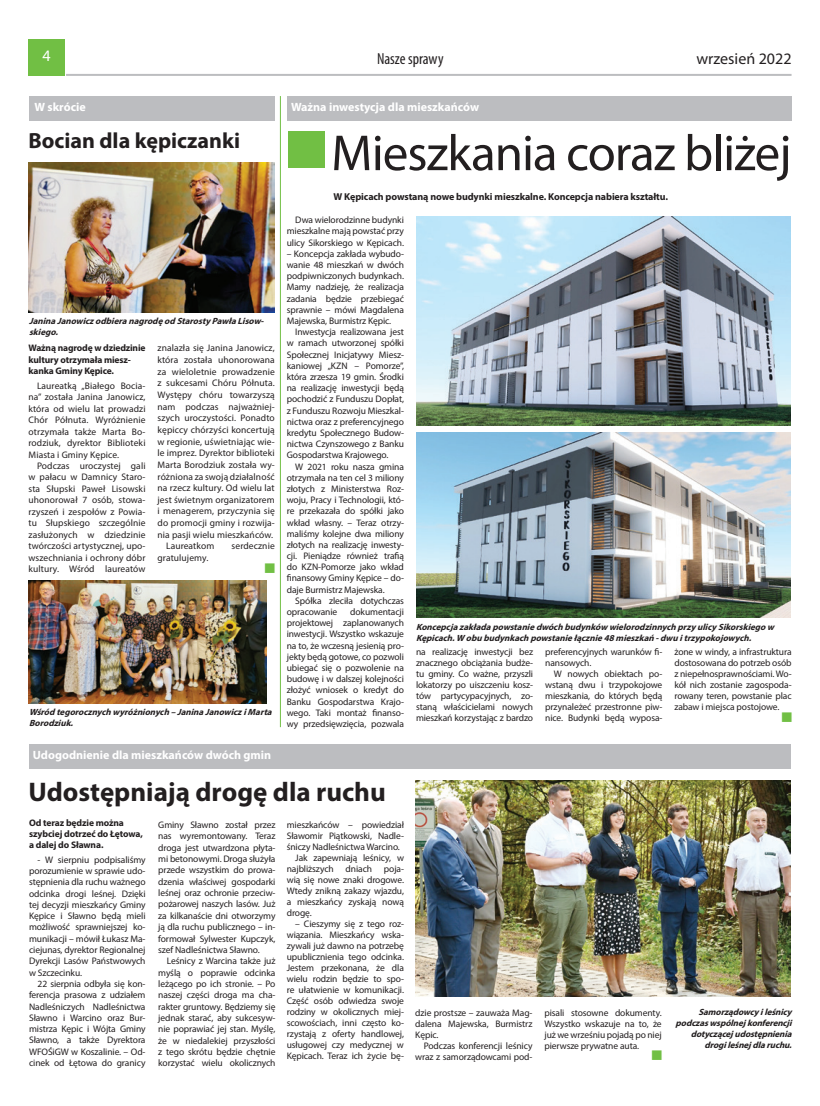
<style>
.page{position:relative;width:820px;height:1106px;background:#fff}
.page>*{position:absolute;margin:0;border:0;box-sizing:border-box;transform-origin:0 0}
.t1{font:51px "Myriad Pro";letter-spacing:-.02em;color:#231f20}
.t2{font:700 27px "Myriad Pro";color:#231f20}
.t3{font:700 22px "Myriad Pro";color:#231f20}
.t4{font:16px "Myriad Pro";color:#231f20}
.t5{font:condensed 16px "Myriad Pro";color:#231f20}
.t6{font:16px "Myriad Pro";color:#fff}
.t7{font:700 12px "Myriad Pro";color:#fff}
.t8{font:700 10px "Myriad Pro";letter-spacing:-.01em;color:#231f20}
.t9{font:9.5px/11.2px "Myriad Pro";letter-spacing:-.01em;color:#231f20;text-align:justify}
.t10{font:9.5px "Myriad Pro";letter-spacing:.01em;color:#231f20}
.t11{font:700 9.5px/11.5px "Myriad Pro";letter-spacing:-.015em;color:#231f20}
.t12{font:italic 700 9px/10.8px "Myriad Pro";color:#231f20}
</style>
<div class="page">
<hr style="left:66px;top:74px;width:725px;height:2px;background:#bcbdc0">
<div style="left:28px;top:40px;width:36px;height:36px;background:#71bf44"></div>
<div style="left:29px;top:96px;width:246px;height:24px;background:#bcbdc0"></div>
<img style="left:28px;top:162px;width:247px;height:150px">
<img style="left:28px;top:580px;width:238px;height:123px">
<div style="left:29px;top:744px;width:761px;height:24px;background:#bcbdc0"></div>
<img style="left:415px;top:780px;width:375px;height:216px">
<div style="left:287px;top:96px;width:504px;height:24px;background:#bcbdc0"></div>
<div style="left:288px;top:132px;width:36px;height:36px;background:#71bf44"></div>
<img style="left:416px;top:216px;width:374px;height:209px">
<img style="left:416px;top:432px;width:374px;height:185px">
<hr style="left:280px;top:96px;width:1px;height:631px;background:#71bf44">
<h3 class="t6" style="left:42px;top:46px;width:10px">4</h3>
<h3 class="t5" style="left:377px;top:49px;width:68px">Nasze sprawy</h3>
<h3 class="t4" style="left:696px;top:49px;width:97px">wrzesień 2022</h3>
<p class="t7" style="left:34px;top:99px;width:53px">W skrócie</p>
<p class="t7" style="left:291px;top:99px;width:189px">Ważna inwestycja dla mieszkańców</p>
<h1 class="t1" style="left:331px;top:122px;width:461px">Mieszkania coraz bliżej</h1>
<p class="t8" style="left:333px;top:190px;width:336px">W Kępicach powstaną nowe budynki mieszkalne. Koncepcja nabiera kształtu.</p>
<p class="t9" style="left:287px;top:214px;width:119px;text-indent:9px">Dwa wielorodzinne budynki mieszkalne mają powstać przy ulicy Sikorskiego w Kępicach.</p>
<p class="t9" style="left:287px;top:248px;width:119px">– Koncepcja zakłada wybudo&shy;wanie 48 mieszkań w dwóch podpiwniczonych budynkach.<br>Mamy nadzieję, że realizacja zadania będzie przebiegać sprawnie – mówi Magdalena Majewska, Burmistrz Kępic.</p>
<p class="t9" style="left:287px;top:326px;width:119px;text-indent:9px">Inwestycja realizowana jest w ramach utworzonej spółki Społecznej Inicjatywy Miesz&shy;kaniowej „KZN – Pomorze”, która zrzesza 19 gmin. Środki na realizację inwestycji będą pochodzić z Funduszu Dopłat, z Funduszu Rozwoju Mieszkal&shy;nictwa oraz z preferencyjnego kredytu Społecznego Budow&shy;nictwa Czynszowego z Banku Gospodarstwa Krajowego.</p>
<p class="t9" style="left:287px;top:460px;width:119px;text-indent:9px">W 2021 roku nasza gmina otrzymała na ten cel 3 miliony złotych z Ministerstwa Roz&shy;woju, Pracy i Technologii, któ&shy;re przekazała do spółki jako wkład własny. – Teraz otrzy&shy;maliśmy kolejne dwa miliony złotych na realizację inwesty&shy;cji. Pieniądze również trafią do KZN-Pomorze jako wkład finansowy Gminy Kępice – do&shy;daje Burmistrz Majewska.</p>
<p class="t9" style="left:287px;top:595px;width:119px;text-indent:9px">Spółka zleciła dotychczas opracowanie</p>
<h3 class="t3" style="left:28px;top:126px;width:213px">Bocian dla kępiczanki</h3>
<p class="t12" style="left:29px;top:315px;width:239px">JaninaJanowiczodbieranagrodęodStarostyPawłaLisow&shy;skiego.</p>
<p class="t11" style="left:29px;top:342px;width:118px">Ważną nagrodę w dziedzinie kultury otrzymała miesz&shy;kanka Gminy Kępice.</p>
<p class="t9" style="left:29px;top:379px;width:118px;line-height:11.5px;text-indent:9px">Laureatką „Białego Bocia&shy;na” została Janina Janowicz, która od wielu lat prowadzi Chór Półnuta. Wyróżnienie otrzymała także Marta Bo&shy;rodziuk, dyrektor Biblioteki Miasta i Gminy Kępice.</p>
<p class="t9" style="left:29px;top:460px;width:118px;line-height:11.5px;text-indent:9px">Podczas uroczystej gali w pałacu w Damnicy Staro&shy;sta Słupski Paweł Lisowski uhonorował 7 osób, stowa&shy;rzyszeń i zespołów z Powia&shy;tu Słupskiego szczególnie zasłużonych w dziedzinie twórczości artystycznej, upo&shy;wszechniania i ochrony dóbr kultury. Wśród laureatów</p>
<p class="t10" style="left:157px;top:342px;width:119px">znalazła się Janina Janowicz,</p>
<p class="t10" style="left:157px;top:354px;width:119px">która została uhonorowana</p>
<p class="t10" style="left:157px;top:365px;width:119px">za wieloletnie prowadzenie</p>
<p class="t10" style="left:157px;top:377px;width:119px">z sukcesami Chóru Półnuta.</p>
<p class="t10" style="left:157px;top:389px;width:119px">Występy chóru towarzyszą</p>
<p class="t10" style="left:157px;top:400px;width:119px">nam podczas najważniej-</p>
<p class="t10" style="left:157px;top:412px;width:119px">szych uroczystości. Ponadto</p>
<p class="t10" style="left:157px;top:424px;width:119px">kępiccy chórzyści koncertują</p>
<p class="t10" style="left:157px;top:435px;width:119px">w regionie, uświetniając wie-</p>
<p class="t10" style="left:157px;top:447px;width:119px">le imprez. Dyrektor biblioteki</p>
<p class="t10" style="left:157px;top:459px;width:119px">Marta Borodziuk została wy-</p>
<p class="t10" style="left:157px;top:470px;width:119px">różniona za swoją działalność</p>
<p class="t10" style="left:157px;top:482px;width:119px">na rzecz kultury. Od wielu lat</p>
<p class="t10" style="left:157px;top:494px;width:119px">jest świetnym organizatorem</p>
<p class="t10" style="left:157px;top:505px;width:119px">i menagerem, przyczynia się</p>
<p class="t10" style="left:157px;top:517px;width:119px">do promocji gminy i rozwija-</p>
<p class="t10" style="left:157px;top:529px;width:117px">nia pasji wielu mieszkańców.</p>
<p class="t10" style="left:166px;top:540px;width:50px">Laureatkom</p>
<p class="t10" style="left:231px;top:540px;width:45px">serdecznie</p>
<p class="t10" style="left:157px;top:552px;width:52px">gratulujemy.</p>
<p class="t9" style="left:287px;top:606px;width:119px;text-indent:63px">dokumentacji projektowej zaplanowanych inwestycji. Wszystko wskazuje na to, że wczesną jesienią pro&shy;jekty będą gotowe, co pozwoli ubiegać się o pozwolenie na budowę i w dalszej kolejności złożyć wniosek o kredyt do Banku Gospodarstwa Krajo&shy;wego. Taki montaż finanso&shy;wy przedsięwzięcia, pozwala</p>
<p class="t12" style="left:416px;top:621px;width:362px">Koncepcjazakładapowstaniedwóchbudynków wielorodzinnychprzyulicySikorskiegow<br>Kępicach.W obubudynkachpowstaniełącznie48mieszkań-dwuitrzypokojowych.</p>
<p class="t9" style="left:416px;top:646px;width:119px">na realizację inwestycji bez znacznego obciążania budże&shy;tu gminy. Co ważne, przyszli lokatorzy po uiszczeniu kosz&shy;tów partycypacyjnych, zo&shy;staną właścicielami nowych mieszkań korzystając z bardzo</p>
<p class="t9" style="left:545px;top:646px;width:119px">preferencyjnych warunków fi&shy;nansowych.</p>
<p class="t9" style="left:674px;top:646px;width:119px">żone w windy, a infrastruktura dostosowana do potrzeb osób z niepełnosprawnościami. Wo&shy;kół nich zostanie zagospoda&shy;rowany teren, powstanie plac zabaw i miejsca postojowe.</p>
<p class="t9" style="left:545px;top:668px;width:119px;text-indent:9px">W nowych obiektach po&shy;wstaną dwu i trzypokojowe mieszkania, do których będą przynależeć przestronne piw&shy;nice. Budynki będą wyposa-</p>
<p class="t12" style="left:29px;top:706px;width:247px">Wśródtegorocznychwyróżnionych–JaninaJanowicziMarta<br>Borodziuk.</p>
<p class="t7" style="left:33px;top:747px;width:240px">Udogodnienie dla mieszkańców dwóch gmin</p>
<h2 class="t2" style="left:28px;top:774px;width:359px">Udostępniają drogę dla ruchu</h2>
<p class="t11" style="left:29px;top:816px;width:115px">Od teraz będzie można szybciej dotrzeć do Łętowa, a dalej do Sławna.</p>
<p class="t9" style="left:29px;top:853px;width:118px;text-indent:9px">- W sierpniu podpisaliśmy porozumienie w sprawie udo&shy;stępnienia dla ruchu ważnego odcinka drogi leśnej. Dzięki tej decyzji mieszkańcy Gminy Kępice i Sławno będą mieli możliwość sprawniejszej ko&shy;munikacji – mówił Łukasz Ma&shy;ciejunas, dyrektor Regionalnej Dyrekcji Lasów Państwowych w Szczecinku.</p>
<p class="t9" style="left:29px;top:977px;width:118px;text-indent:9px">22 sierpnia odbyła się kon&shy;ferencja prasowa z udziałem Nadleśniczych Nadleśnictwa Sławno i Warcino oraz Bur&shy;mistrza Kępic i Wójta Gminy Sławno, a także Dyrektora WFOŚiGW w Koszalinie. – Od&shy;cinek od Łętowa do granicy</p>
<p class="t9" style="left:158px;top:819px;width:119px">Gminy Sławno został przez nas wyremontowany. Teraz droga jest utwardzona płyta&shy;mi betonowymi. Droga służyła przede wszystkim do prowa&shy;dzenia właściwej gospodarki leśnej oraz ochronie przeciw&shy;pożarowej naszych lasów. Już za kilkanaście dni otworzymy ją dla ruchu publicznego – in&shy;formował Sylwester Kupczyk, szef Nadleśnictwa Sławno.</p>
<p class="t9" style="left:158px;top:955px;width:119px;text-indent:9px">Leśnicy z Warcina także już myślą o poprawie odcinka leżącego po ich stronie. – Po naszej części droga ma cha&shy;rakter gruntowy. Będziemy się jednak starać, aby sukcesyw&shy;nie poprawiać jej stan. Myślę, że w niedalekiej przyszłości z tego skrótu będzie chętnie korzystać wielu okolicznych</p>
<p class="t9" style="left:287px;top:819px;width:119px">mieszkańców – powiedział</p>
<p class="t9" style="left:287px;top:830px;width:119px">Sławomir Piątkowski, Nadle-</p>
<p class="t9" style="left:287px;top:841px;width:115px">śniczy Nadleśnictwa Warcino.</p>
<p class="t9" style="left:295px;top:852px;width:110px">Jak zapewniają leśnicy, w</p>
<p class="t9" style="left:287px;top:863px;width:119px">najbliższych dniach poja-</p>
<p class="t9" style="left:287px;top:874px;width:119px">wią się nowe znaki drogowe.</p>
<p class="t9" style="left:287px;top:885px;width:119px">Wtedy znikną zakazy wjazdu,</p>
<p class="t9" style="left:287px;top:896px;width:119px">a mieszkańcy zyskają nową</p>
<p class="t9" style="left:287px;top:907px;width:27px">drogę.</p>
<p class="t9" style="left:287px;top:918px;width:119px;text-indent:9px">– Cieszymy się z tego roz&shy;wiązania. Mieszkańcy wska&shy;zywali już dawno na potrzebę upublicznienia tego odcinka.<br>Jestem przekonana, że dla wielu rodzin będzie to spo&shy;re ułatwienie w komunikacji.<br>Część osób odwiedza swoje rodziny w okolicznych miej&shy;scowościach, inni często ko&shy;rzystają z oferty handlowej, usługowej czy medycznej w Kępicach. Teraz ich życie bę-</p>
<p class="t9" style="left:415px;top:1006px;width:119px">dzie prostsze – zauważa Mag&shy;dalena Majewska, Burmistrz Kępic.</p>
<p class="t9" style="left:415px;top:1039px;width:119px;text-align:right">Podczas konferencji leśnicy wraz z samorządowcami pod-</p>
<p class="t9" style="left:544px;top:1006px;width:119px">pisali stosowne dokumenty.<br>Wszystko wskazuje na to, że już we wrześniu pojadą po niej pierwsze prywatne auta.</p>
<p class="t12" style="left:675px;top:1006px;width:120px;text-align:right">Samorządowcyileśnicy podczaswspólnej konferencji dotyczącej udostępnienia drogileśnej dlaruchu.</p>
</div>
